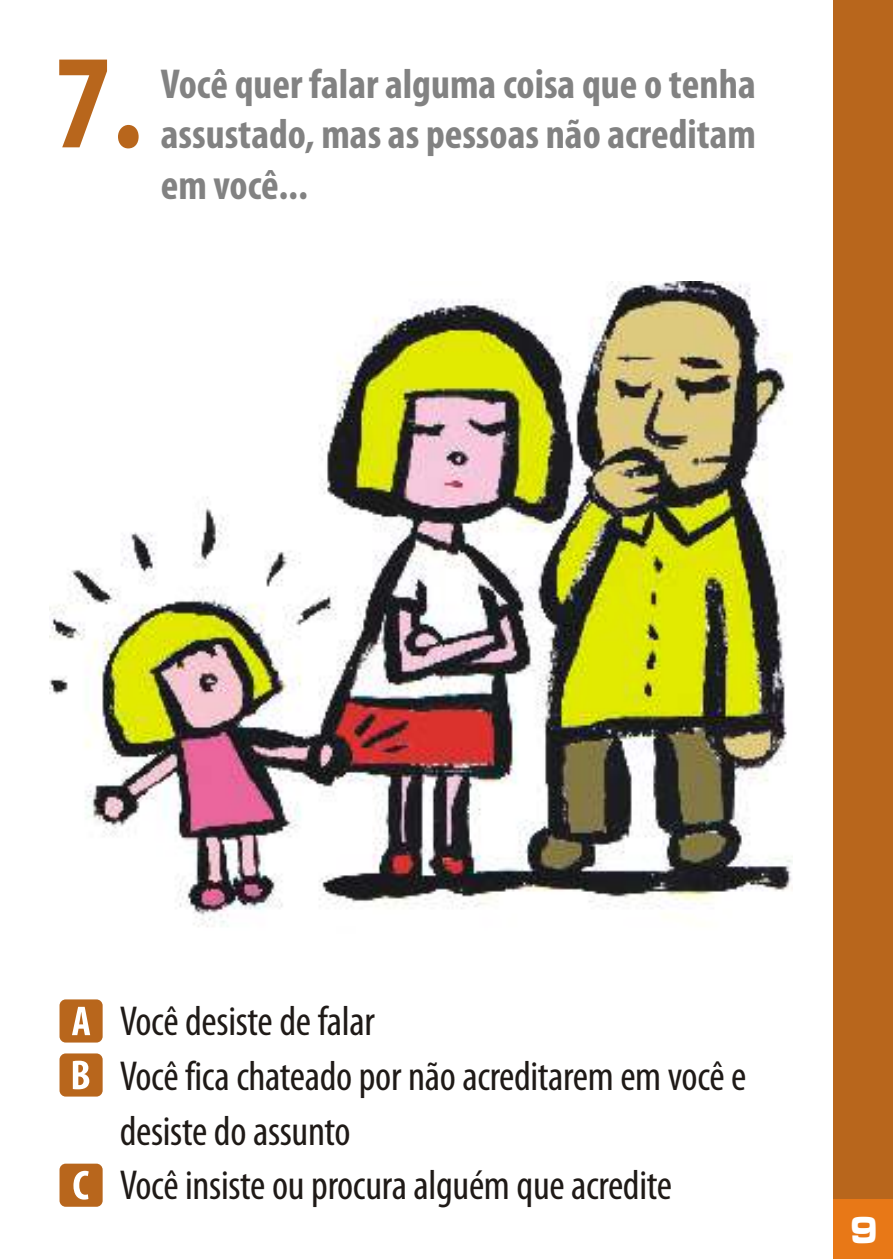
<style>
.page{position:relative;width:893px;height:1259px;background:#fff}
.page>*{position:absolute;margin:0;border:0;box-sizing:border-box;transform-origin:0 0}
.t1{font:700 condensed 135px "Myriad Pro";color:#b8661c}
.t2{font:condensed 42px/54.6px "Myriad Pro";letter-spacing:-.01em;color:#1f1a17}
.t3{font:700 condensed 42px/50.7px "Myriad Pro";color:#828282;text-align:justify}
.t4{font:39px "Microgramma D Bold Exte";color:#fff;scale:.77 1}
</style>
<div class="page">
<img style="left:49px;top:281px;width:744px;height:646px">
<div style="left:833px;top:0;width:60px;height:1199px;background:#b8661c"></div>
<div style="left:833px;top:1199px;width:60px;height:60px;background:#e87817"></div>
<div style="left:60px;top:999px;width:43px;height:43px;background:#b8661c;border-radius:6px"></div>
<svg style="left:72px;top:1007px;width:18px;height:28px"></svg>
<div style="left:60px;top:1053px;width:43px;height:43px;background:#b8661c;border-radius:6px"></div>
<svg style="left:73px;top:1060px;width:16px;height:29px"></svg>
<div style="left:60px;top:1163px;width:43px;height:43px;background:#b8661c;border-radius:6px"></div>
<svg style="left:73px;top:1170px;width:16px;height:29px"></svg>
<h1 class="t1" style="left:54px;top:46px;width:90px">7.</h1>
<p class="t3" style="left:161px;top:62px;width:597px">Você quer falar alguma coisa que tenha assustado, mas as pessoas não acreditam em você...</p>
<p class="t3" style="left:644px;top:62px;width:20px">o</p>
<p class="t2" style="left:120px;top:997px;width:628px">Você desiste de falar<br>Você fica chateado por não acreditarem em você e desiste do assunto<br>Você insiste ou procura alguém que acredite</p>
<p class="t4" style="left:850px;top:1214px;width:37px">9</p>
</div>
